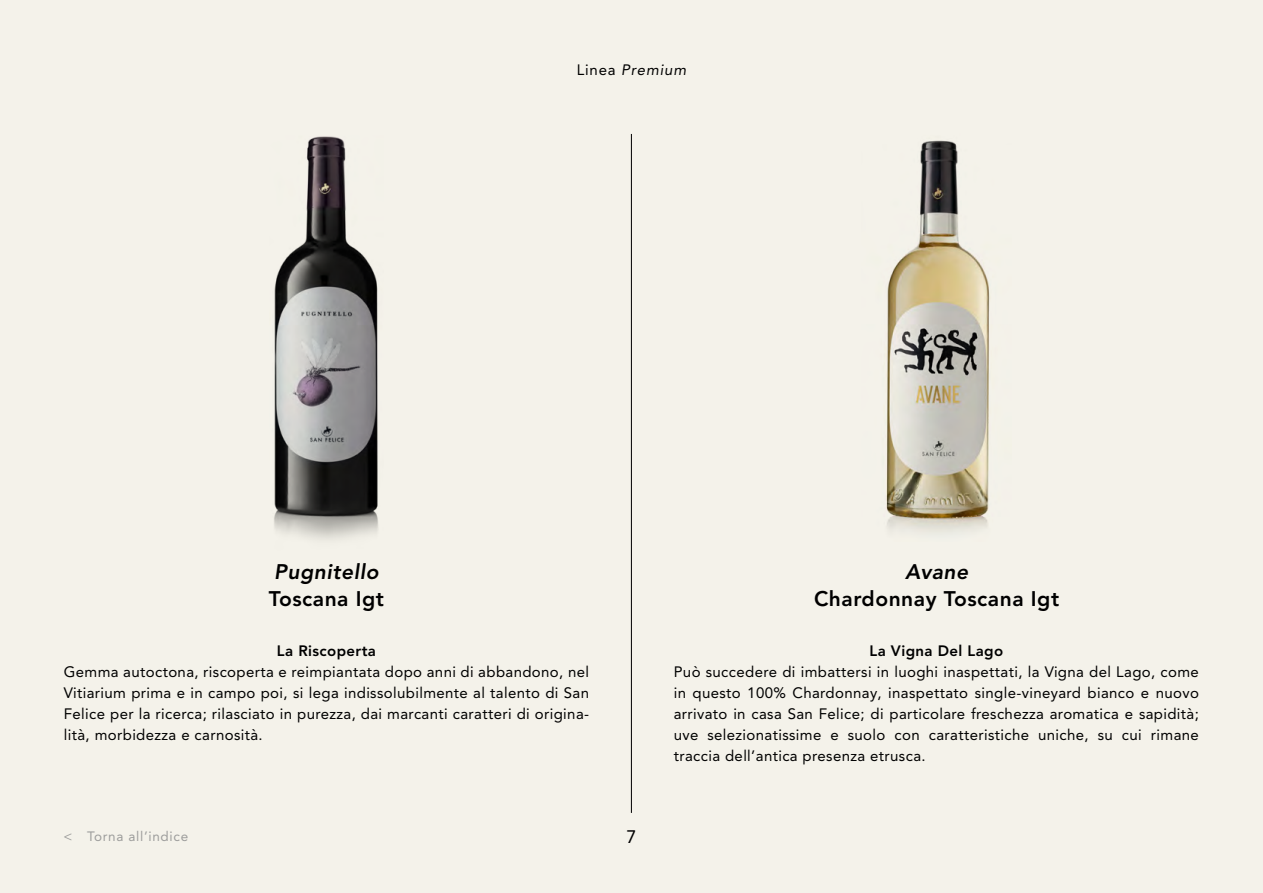
<style>
.page{position:relative;width:1263px;height:893px;background:#f4f2ea}
.page>*{position:absolute;margin:0;border:0;box-sizing:border-box;transform-origin:0 0}
.t1{font:800 21px "Avenir LT Pro";letter-spacing:.025em;color:#000}
.t2{font:italic 800 21px "Avenir LT Pro";letter-spacing:.025em;color:#000}
.t3{font:18px "Avenir LT Pro";color:#000}
.t4{font:15px/21px "Avenir LT Pro";letter-spacing:.025em;color:#000;text-align:justify}
.t5{font:800 15px "Avenir LT Pro";letter-spacing:.025em;color:#000}
.t6{font:italic 15px "Avenir LT Pro";letter-spacing:.055em;color:#000}
.t7{font:13.5px "Avenir LT Pro";letter-spacing:.05em;color:#9d9d9c}
.s1{font-style:normal}
</style>
<div class="page">
<img style="left:274px;top:136px;width:104px;height:404px">
<hr style="left:631px;top:134px;width:1px;height:679px;background:#000">
<img style="left:886px;top:140px;width:104px;height:392px">
<p class="t6" style="left:577px;top:61px;width:111px"><span class="s1">Linea</span> Premium</p>
<h1 class="t2" style="left:274px;top:559px;width:106px">Pugnitello</h1>
<h1 class="t1" style="left:269px;top:586px;width:117px">Toscana Igt</h1>
<p class="t5" style="left:277px;top:642px;width:100px">La Riscoperta</p>
<p class="t4" style="left:64px;top:661px;width:527px">Gemma autoctona, riscoperta e reimpiantata dopo anni di abbandono, nel Vitiarium prima e in campo poi, si lega indissolubilmente al talento di San Felice per la ricerca; rilasciato in purezza, dai marcanti caratteri di origina&shy;lità, morbidezza e carnosità.</p>
<p class="t7" style="left:63px;top:828px;width:126px">&lt; Torna all’indice</p>
<p class="t3" style="left:626px;top:825px;width:12px">7</p>
<h1 class="t2" style="left:905px;top:559px;width:65px">Avane</h1>
<h1 class="t1" style="left:814px;top:586px;width:247px">Chardonnay Toscana Igt</h1>
<p class="t5" style="left:869px;top:641px;width:135px">La Vigna Del Lago</p>
<p class="t4" style="left:674px;top:661px;width:527px">Può succedere di imbattersi in luoghi inaspettati, la Vigna del Lago, come in questo 100% Chardonnay, inaspettato single-vineyard bianco e nuovo arrivato in casa San Felice; di particolare freschezza aromatica e sapidità; uve selezionatissime e suolo con caratteristiche uniche, su cui rimane traccia dell’antica presenza etrusca.</p>
</div>
